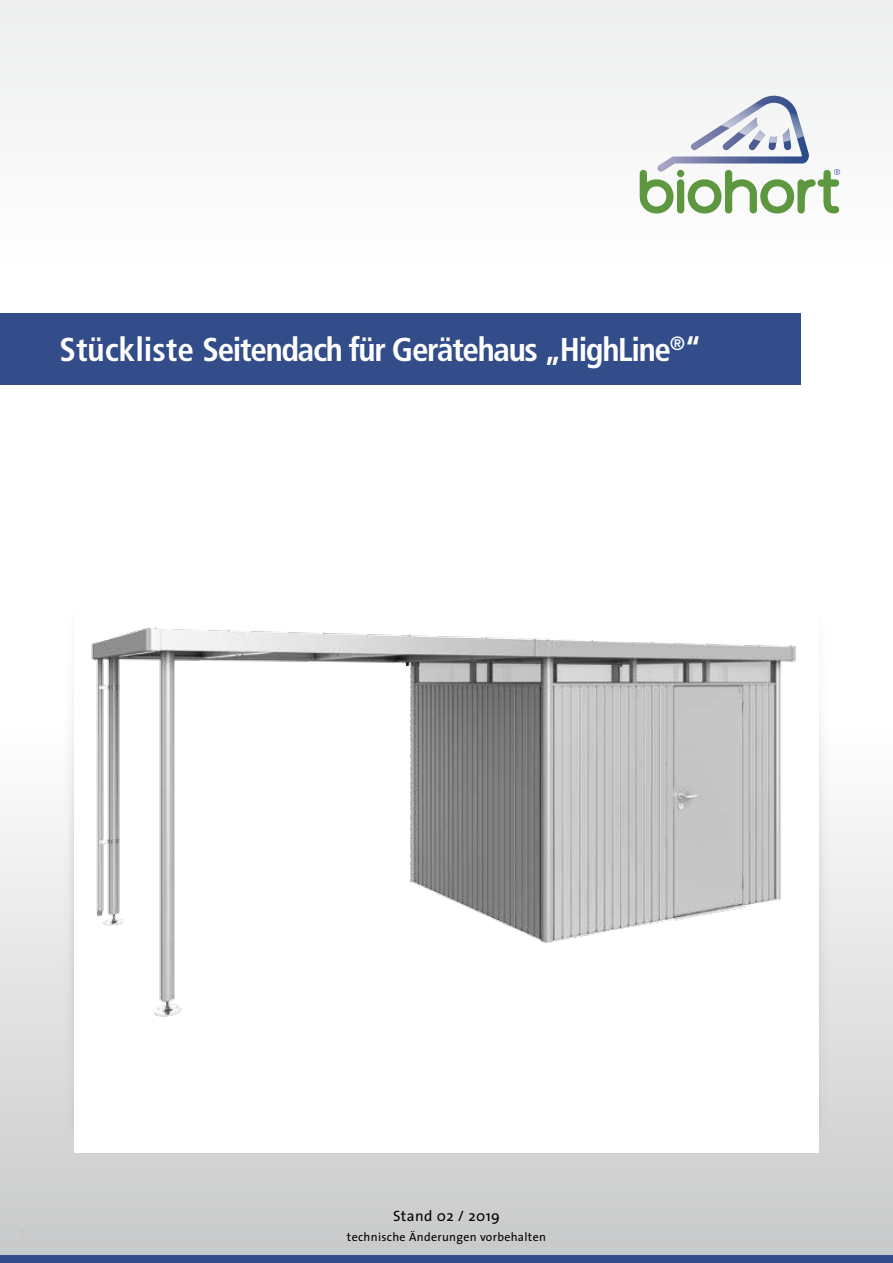
<style>
.page{position:relative;width:893px;height:1263px;background:#fff}
.page>*{position:absolute;margin:0;border:0;box-sizing:border-box;transform-origin:0 0}
.t1{font:700 condensed 33px "Frutiger LT Std";letter-spacing:-.04em;color:#fff}
.t2{font:15px "The Sans";letter-spacing:.025em;color:#000}
.t3{font:12px "The Sans";letter-spacing:.025em;color:#000}
</style>
<div class="page">
<div style="left:0;top:314px;width:801px;height:71px;background:#334d8a"></div>
<div style="left:0;top:0;width:893px;height:267px;background:#f5f6f6"></div>
<div style="left:0;top:727px;width:893px;height:536px;background:linear-gradient(to bottom,#fefefe,#c7c8c9)"></div>
<div style="left:0;top:1255px;width:893px;height:8px;background:#334d8a"></div>
<svg style="left:640px;top:96px;width:200px;height:117px"></svg>
<img style="left:56px;top:702px;width:18px;height:454px">
<img style="left:819px;top:721px;width:18px;height:435px">
<div style="left:74px;top:564px;width:745px;height:588px;background:#fff"></div>
<img style="left:91px;top:627px;width:705px;height:390px">
<p class="t1" style="left:60px;top:330px;width:643px">Stückliste Seitendach für Gerätehaus „HighLine<sup>®</sup>“</p>
<p class="t2" style="left:393px;top:1203px;width:108px">Stand 02 / 2019</p>
<p class="t3" style="left:347px;top:1226px;width:201px">technische Änderungen vorbehalten</p>
</div>
